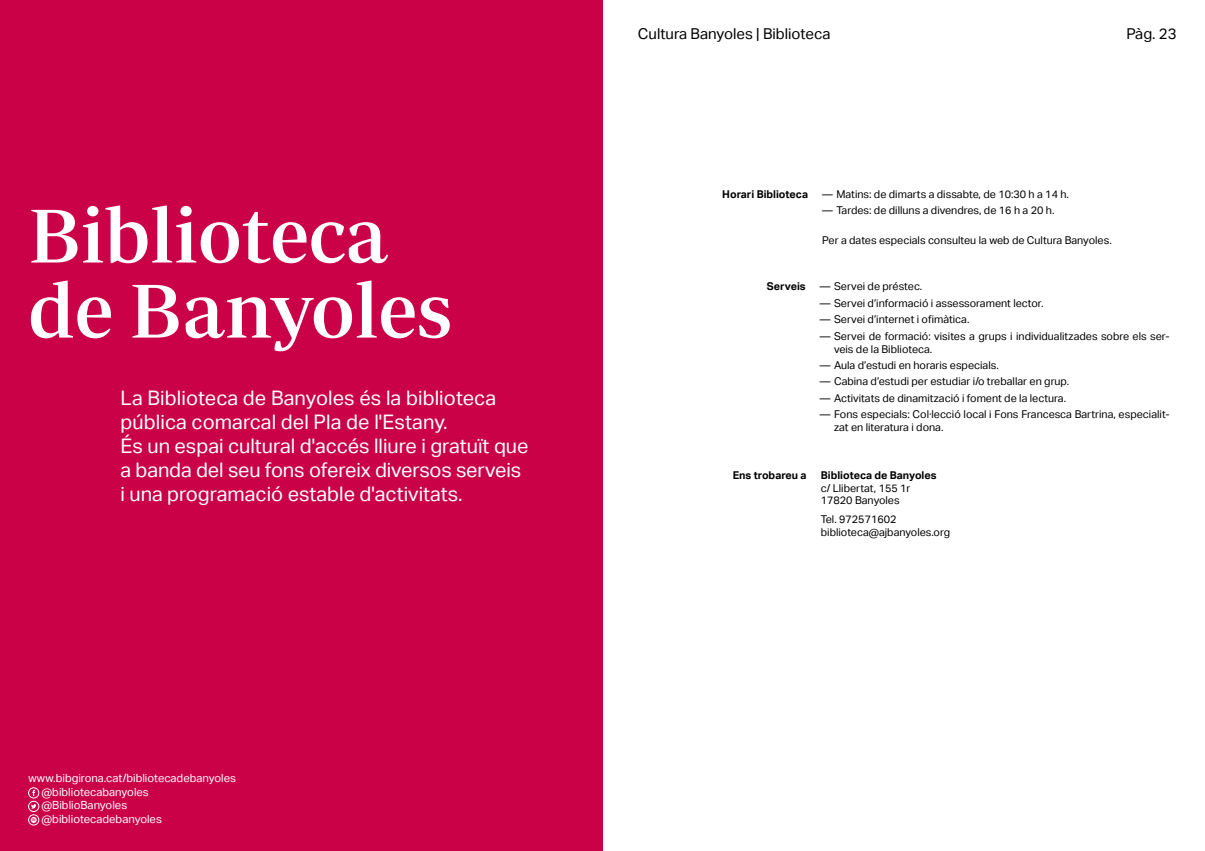
<style>
.page{position:relative;width:1205px;height:851px;background:#fff}
.page>*{position:absolute;margin:0;border:0;box-sizing:border-box;transform-origin:0 0}
.t1{font:500 77.5px "Periodico Display";color:#fff}
.t2{font:20px/24px "Aktiv Grotesk";color:#fff}
.t3{font:15px "Aktiv Grotesk";color:#000}
.t4{font:11.25px/13.5px "Aktiv Grotesk";color:#fff}
.t5{font:10.75px/12.9px "Aktiv Grotesk";color:#000}
.t6{font:700 10.75px "Aktiv Grotesk";color:#000}
</style>
<div class="page">
<div style="left:0;top:0;width:602px;height:850px;background:#cb0147"></div>
<div style="left:28px;top:787px;width:11px;height:11px;border:1px solid #fff;border-radius:5px"></div>
<svg style="left:32px;top:789px;width:3px;height:6px"></svg>
<div style="left:28px;top:800px;width:11px;height:11px;border:1px solid #fff;border-radius:5px"></div>
<svg style="left:31px;top:804px;width:5px;height:4px"></svg>
<div style="left:28px;top:814px;width:11px;height:11px;border:1px solid #fff;border-radius:5px"></div>
<svg style="left:31px;top:816px;width:6px;height:6px"></svg>
<h1 class="t1" style="left:28px;top:192px;width:361px">Biblioteca</h1>
<h1 class="t1" style="left:28px;top:267px;width:425px">de Banyoles</h1>
<h2 class="t2" style="left:120px;top:386px;width:410px">La Biblioteca de Banyoles és la biblioteca pública comarcal del Pla de l'Estany.<br>És un espai cultural d'accés lliure i gratuït que a banda del seu fons ofereix diversos serveis i una programació estable d'activitats.</h2>
<p class="t4" style="left:42px;top:771px;width:196px;text-indent:-13px">www.bibgirona.cat/bibliotecadebanyoles @bibliotecabanyoles @BiblioBanyoles @bibliotecadebanyoles</p>
<h3 class="t3" style="left:638px;top:25px;width:194px">Cultura Banyoles | Biblioteca</h3>
<h3 class="t3" style="left:1126px;top:25px;width:52px">Pàg. 23</h3>
<p class="t6" style="left:722px;top:188px;width:87px">Horari Biblioteca</p>
<p class="t5" style="left:822px;top:187px;width:248px">— Matins: de dimarts a dissabte, de 10:30 h a 14 h.</p>
<p class="t5" style="left:822px;top:204px;width:234px">— Tardes: de dilluns a divendres, de 16 h a 20 h.</p>
<p class="t5" style="left:822px;top:233px;width:291px">Per a dates especials consulteu la web de Cultura Banyoles.</p>
<p class="t6" style="left:767px;top:280px;width:40px">Serveis</p>
<p class="t5" style="left:820px;top:280px;width:104px">— Servei de préstec.</p>
<p class="t5" style="left:820px;top:296px;width:225px">— Servei d’informació i assessorament lector.</p>
<p class="t5" style="left:820px;top:313px;width:151px">— Servei d’internet i ofimàtica.</p>
<p class="t5" style="left:834px;top:329px;width:337px;text-indent:-14px">— Servei de formació: visites a grups i individualitzades sobre els ser&shy;veis de la Biblioteca.</p>
<p class="t5" style="left:820px;top:359px;width:180px">— Aula d’estudi en horaris especials.</p>
<p class="t5" style="left:820px;top:375px;width:251px">— Cabina d’estudi per estudiar i/o treballar en grup.</p>
<p class="t5" style="left:820px;top:391px;width:248px">— Activitats de dinamització i foment de la lectura.</p>
<p class="t5" style="left:834px;top:408px;width:337px;text-indent:-14px">— Fons especials: Col·lecció local i Fons Francesca Bartrina, especialit&shy;zat en literatura i dona.</p>
<p class="t6" style="left:733px;top:468px;width:75px">Ens trobareu a</p>
<p class="t6" style="left:821px;top:468px;width:117px">Biblioteca de Banyoles</p>
<p class="t5" style="left:821px;top:481px;width:91px">c/ Llibertat, 155 1r<br>17820 Banyoles</p>
<p class="t5" style="left:821px;top:513px;width:131px">Tel. 972571602 biblioteca@ajbanyoles.org</p>
</div>
